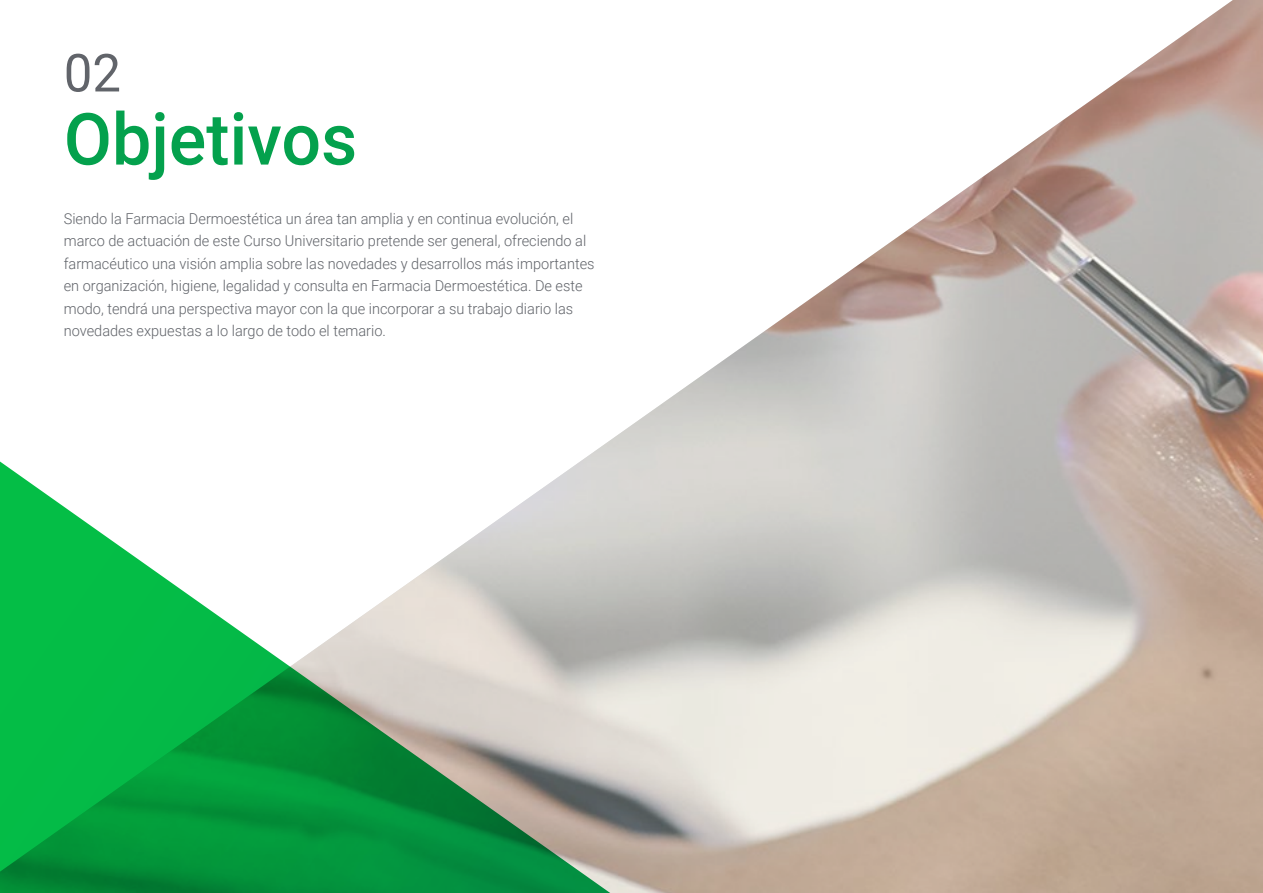
<style>
.page{position:relative;width:1263px;height:893px;background:#fff}
.page>*{position:absolute;margin:0;border:0;box-sizing:border-box;transform-origin:0 0}
.t1{font:500 72px "Roboto";color:#04a14d}
.t2{font:52.5px "Roboto";color:#61646a}
.t3{font:300 15px/22.5px "Roboto";color:#61646a}
</style>
<div class="page">
<img style="left:602px;top:0;width:661px;height:893px">
<svg style="left:0;top:446px;width:640px;height:447px"></svg>
<h2 class="t2" style="left:64px;top:36px;width:59px">02</h2>
<h1 class="t1" style="left:64px;top:89px;width:295px">Objetivos</h1>
<p class="t3" style="left:64px;top:207px;width:532px">Siendo la Farmacia Dermoestética un área tan amplia y en continua evolución, el marco de actuación de este Curso Universitario pretende ser general, ofreciendo al farmacéutico una visión amplia sobre las novedades y desarrollos más importantes en organización, higiene, legalidad y consulta en Farmacia Dermoestética. De este modo, tendrá una perspectiva mayor con la que incorporar a su trabajo diario las novedades expuestas a lo largo de todo el temario.</p>
</div>
